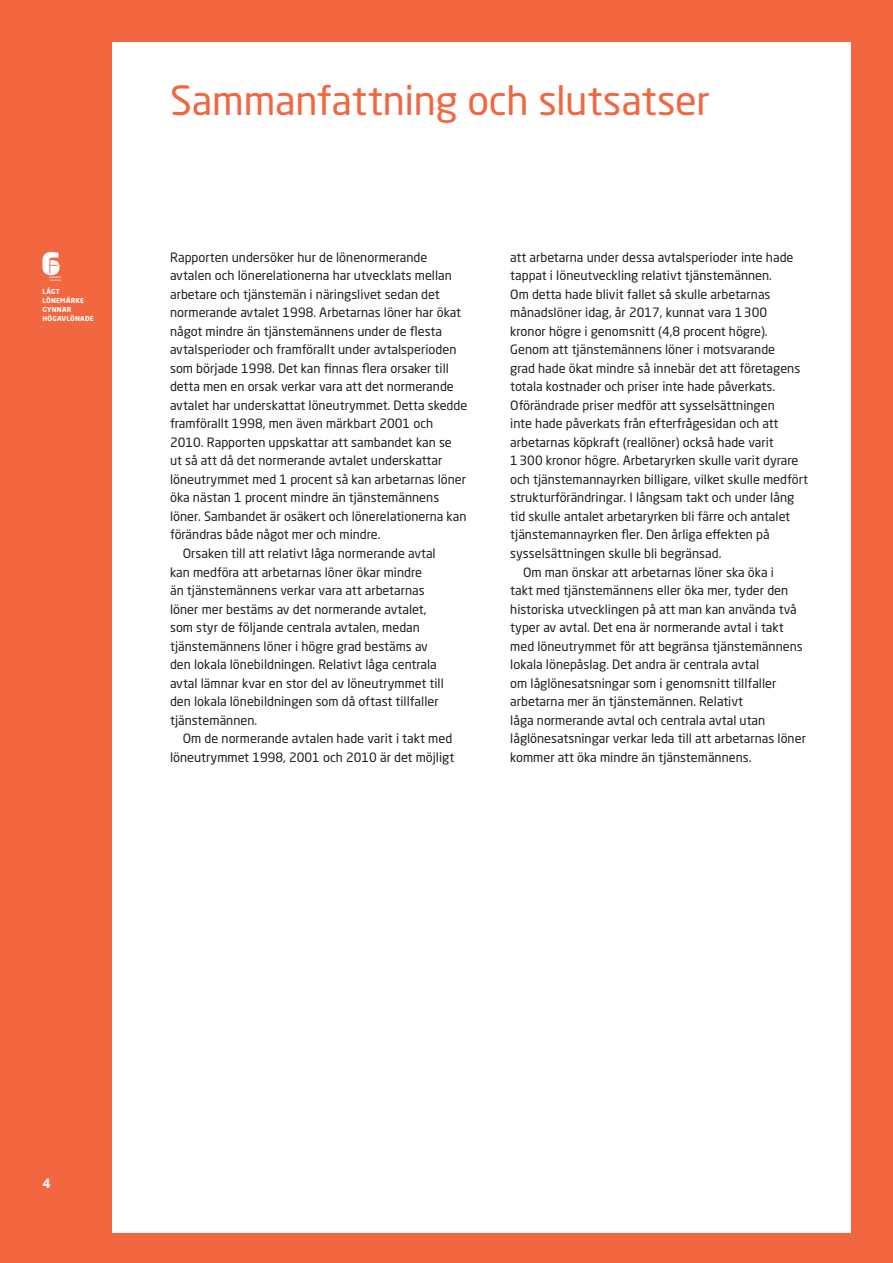
<style>
.page{position:relative;width:893px;height:1263px;background:#f26640}
.page>*{position:absolute;margin:0;border:0;box-sizing:border-box;transform-origin:0 0}
.Kapitelrubrik{font:39.75px "Neo Sans Pro";letter-spacing:-.01em;color:#f26640}
.Brödtext{font:12.75px/18.6px "Neo Sans Pro";color:#231f20}
.Brödtext_utan_indrag{font:12.75px/18.6px "Neo Sans Pro";color:#231f20}
.Pagina{font:700 12.75px "Neo Sans Pro";color:#fff}
.Rapporttitel{font:700 6.75px/9px "Neo Sans Pro";letter-spacing:.03em;color:#fff}
.Rapporttitel-2{font:500 2.25px "Neo Sans Pro";letter-spacing:-.015em;color:#fff}
</style>
<div class="page">
<div style="left:112px;top:43px;width:738px;height:1190px;background:#fff"></div>
<svg style="left:43px;top:252px;width:17px;height:24px"></svg>
<p class="Rapporttitel-2" style="left:49px;top:276px;width:14px">fackförbund</p>
<p class="Rapporttitel-2" style="left:49px;top:278px;width:14px">i samverkan</p>
<p class="Rapporttitel" style="left:43px;top:287px;width:53px">LÅGT<br>LÖNEMÄRKE<br>GYNNAR<br>HÖGAVLÖNADE</p>
<p class="Kapitelrubrik" style="left:170px;top:76px;width:541px">Sammanfattning och slutsatser</p>
<p class="Brödtext_utan_indrag" style="left:170px;top:247px;width:299px">Rapporten undersöker hur de lönenormerande avtalen och lönerelationerna har utvecklats mellan arbetare och tjänstemän i näringslivet sedan det normerande avtalet 1998. Arbetarnas löner har ökat något mindre än tjänstemännens under de flesta avtalsperioder och framförallt under avtalsperioden som började 1998. Det kan finnas flera orsaker till detta men en orsak verkar vara att det normerande avtalet har underskattat löneutrymmet. Detta skedde framförallt 1998, men även märkbart 2001 och 2010. Rapporten uppskattar att sambandet kan se<br>ut så att då det normerande avtalet underskattar löneutrymmet med 1 procent så kan arbetarnas löner öka nästan 1 procent mindre än tjänstemännens löner. Sambandet är osäkert och lönerelationerna kan förändras både något mer och mindre.</p>
<p class="Brödtext" style="left:170px;top:544px;width:275px;text-indent:13px">Orsaken till att relativt låga normerande avtal kan medföra att arbetarnas löner ökar mindre<br>än tjänstemännens verkar vara att arbetarnas löner mer bestäms av det normerande avtalet, som styr de följande centrala avtalen, medan tjänstemännens löner i högre grad bestäms av den lokala lönebildningen. Relativt låga centrala avtal lämnar kvar en stor del av löneutrymmet till den lokala lönebildningen som då oftast tillfaller tjänstemännen.</p>
<p class="Brödtext" style="left:170px;top:729px;width:286px;text-align:right">Om de normerande avtalen hade varit i takt med löneutrymmet 1998, 2001 och 2010 är det möjligt</p>
<p class="Brödtext" style="left:510px;top:247px;width:299px">att arbetarna under dessa avtalsperioder inte hade tappat i löneutveckling relativt tjänstemännen.<br>Om detta hade blivit fallet så skulle arbetarnas månadslöner idag, år 2017, kunnat vara 1300<br>kronor högre i genomsnitt (4,8 procent högre).<br>Genom att tjänstemännens löner i motsvarande<br>grad hade ökat mindre så innebär det att företagens totala kostnader och priser inte hade påverkats.<br>Oförändrade priser medför att sysselsättningen<br>inte hade påverkats från efterfrågesidan och att arbetarnas köpkraft (reallöner) också hade varit 1300 kronor högre. Arbetaryrken skulle varit dyrare och tjänstemannayrken billigare, vilket skulle medfört strukturförändringar. I långsam takt och under lång tid skulle antalet arbetaryrken bli färre och antalet tjänstemannayrken fler. Den årliga effekten på sysselsättningen skulle bli begränsad.</p>
<p class="Brödtext" style="left:510px;top:562px;width:297px;text-indent:13px">Om man önskar att arbetarnas löner ska öka i<br>takt med tjänstemännens eller öka mer, tyder den historiska utvecklingen på att man kan använda två typer av avtal. Det ena är normerande avtal i takt med löneutrymmet för att begränsa tjänstemännens lokala lönepåslag. Det andra är centrala avtal<br>om låglönesatsningar som i genomsnitt tillfaller arbetarna mer än tjänstemännen. Relativt<br>låga normerande avtal och centrala avtal utan låglönesatsningar verkar leda till att arbetarnas löner kommer att öka mindre än tjänstemännens.</p>
<p class="Pagina" style="left:43px;top:1175px;width:10px">4</p>
</div>
